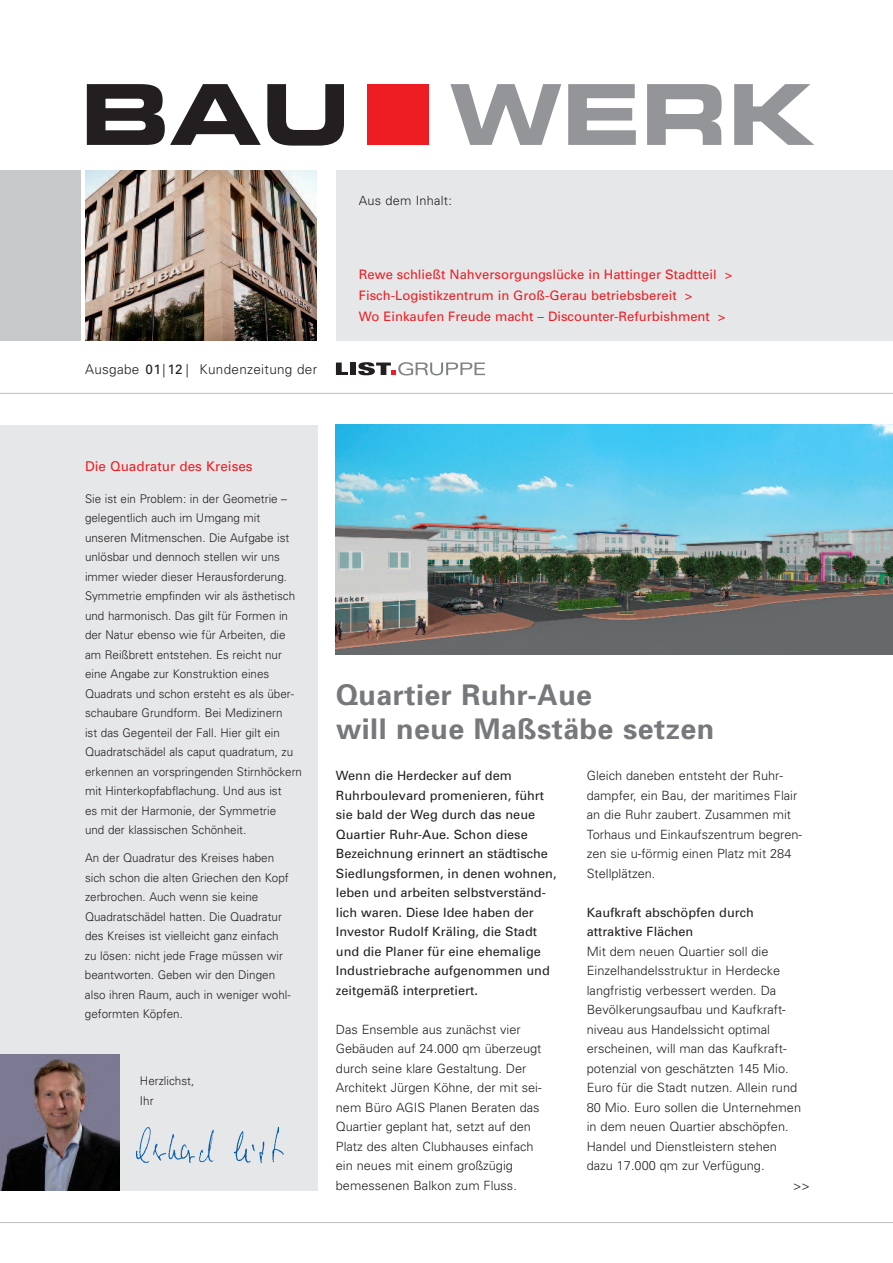
<style>
.page{position:relative;width:893px;height:1263px;background:#fff}
.page>*{position:absolute;margin:0;border:0;box-sizing:border-box;transform-origin:0 0}
.t1{font:84px "Eurostile Bold Extended Two";color:#939598}
.t2{font:700 28.5px/34.2px "Univers";letter-spacing:.015em;color:#76787b}
.t3{font:300 13.5px "Univers";letter-spacing:.02em;color:#231f20}
.t4{font:13.5px "Univers";color:#ee1d23}
.t5{font:13.05px/21px "Univers";color:#ee1d23}
.t6{font:300 12.75px/19.5px "Univers";color:#231f20}
.t7{font:12.75px/19.5px "Univers";color:#231f20}
.t8{font:300 12px/19.5px "Univers";color:#231f20}
.s1{color:#231f20}
.s2{font-weight:400}
</style>
<div class="page">
<div style="left:336px;top:170px;width:557px;height:170px;background:#e6e7e9"></div>
<img style="left:85px;top:170px;width:232px;height:170px">
<div style="left:0;top:170px;width:81px;height:170px;background:#c7c8ca"></div>
<hr style="left:0;top:393px;width:893px;height:1px;background:#bcbdc0">
<hr style="left:0;top:1222px;width:893px;height:1px;background:#bcbdc0">
<div style="left:0;top:425px;width:317px;height:766px;background:#e6e7e9"></div>
<div style="left:367px;top:84px;width:62px;height:61px;background:#ee1d23"></div>
<img style="left:135px;top:1126px;width:149px;height:38px">
<img style="left:0;top:1054px;width:119px;height:137px">
<img style="left:336px;top:425px;width:557px;height:229px">
<svg style="left:336px;top:362px;width:12px;height:13px"></svg>
<div style="left:350px;top:362px;width:6px;height:13px;background:#231f20"></div>
<svg style="left:358px;top:362px;width:127px;height:13px"></svg>
<h1 class="t1" style="left:81px;top:56px;width:736px"><span class="s1">BAU</span> WERK</h1>
<p class="t6" style="left:359px;top:191px;width:94px">Aus dem Inhalt:</p>
<p class="t3" style="left:85px;top:361px;width:234px">Ausgabe <span class="s2">01</span>|<span class="s2">12</span> | Kundenzeitung der</p>
<p class="t5" style="left:359px;top:264px;width:375px">Rewe schließt Nahversorgungslücke in Hattinger Stadtteil &gt;<br>Fisch-Logistikzentrum in Groß-Gerau betriebsbereit &gt;<br>Wo Einkaufen Freude macht – Discounter-Refurbishment &gt;</p>
<p class="t4" style="left:85px;top:459px;width:169px">Die Quadratur des Kreises</p>
<p class="t8" style="left:85px;top:489px;width:219px">Sie ist ein Problem: in der Geometrie – gelegentlich auch im Umgang mit unseren Mitmenschen. Die Aufgabe ist unlösbar und dennoch stellen wir uns immer wieder dieser Herausforderung.<br>Symmetrie empfinden wir als ästhetisch und harmonisch. Das gilt für Formen in der Natur ebenso wie für Arbeiten, die am Reißbrett entstehen. Es reicht nur eine Angabe zur Konstruktion eines Quadrats und schon ersteht es als über&shy;schaubare Grundform. Bei Medizinern<br>ist das Gegenteil der Fall. Hier gilt ein Quadratschädel als caput quadratum, zu erkennen an vorspringenden Stirnhöckern mit Hinterkopfabflachung. Und aus ist<br>es mit der Harmonie, der Symmetrie<br>und der klassischen Schönheit.</p>
<p class="t8" style="left:85px;top:848px;width:207px">An der Quadratur des Kreises haben sich schon die alten Griechen den Kopf zerbrochen. Auch wenn sie keine Quadrat schädel hatten. Die Quadratur des Kreises ist vielleicht ganz einfach zu lösen: nicht jede Frage müssen wir beantworten. Geben wir den Dingen also ihren Raum, auch in weniger wohl&shy;geformten Köpfen.</p>
<p class="t8" style="left:140px;top:1071px;width:56px">Herzlichst,<br>Ihr</p>
<h2 class="t2" style="left:336px;top:678px;width:380px">Quartier Ruhr-Aue<br>will neue Maßstäbe setzen</h2>
<p class="t7" style="left:336px;top:766px;width:222px">Wenn die Herdecker auf dem<br>Ruhrboulevard promenieren, führt sie bald der Weg durch das neue<br>Quartier Ruhr-Aue. Schon diese<br>Bezeichnung erinnert an städtische<br>Siedlungsformen, in denen wohnen, leben und arbeiten selbstverständ&shy;lich waren. Diese Idee haben der<br>Investor Rudolf Kräling, die Stadt und die Planer für eine ehemalige<br>Industriebrache aufgenommen und zeitgemäß interpretiert.</p>
<p class="t6" style="left:336px;top:1019px;width:207px">Das Ensemble aus zunächst vier<br>Gebäuden auf 24.000 qm überzeugt durch seine klare Gestaltung. Der<br>Architekt Jürgen Köhne, der mit sei&shy;nem Büro AGIS Planen Beraten das<br>Quartier geplant hat, setzt auf den<br>Platz des alten Clubhauses einfach ein neues mit einem großzügig bemessenen Balkon zum Fluss.</p>
<p class="t6" style="left:587px;top:766px;width:217px">Gleich daneben entsteht der Ruhr - dampfer, ein Bau, der maritimes Flair an die Ruhr zaubert. Zusammen mit<br>Torhaus und Einkaufszentrum begren&shy;zen sie u-förmig einen Platz mit 284<br>Stell plätzen.</p>
<p class="t7" style="left:587px;top:902px;width:169px">Kaufkraft abschöpfen durch attraktive Flächen</p>
<p class="t6" style="left:587px;top:941px;width:216px">Mit dem neuen Quartier soll die Einzelhandelsstruktur in Herdecke langfristig verbessert werden. Da Bevölkerungsaufbau und Kaufkraft - niveau aus Handelssicht optimal erscheinen, will man das Kaufkraft - potenzial von geschätzten 145 Mio.<br>Euro für die Stadt nutzen. Allein rund 80 Mio. Euro sollen die Unternehmen in dem neuen Quartier abschöpfen.<br>Handel und Dienstleistern stehen dazu 17.000 qm zur Verfügung.</p>
<p class="t6" style="left:793px;top:1175px;width:18px">&gt;&gt;</p>
</div>
